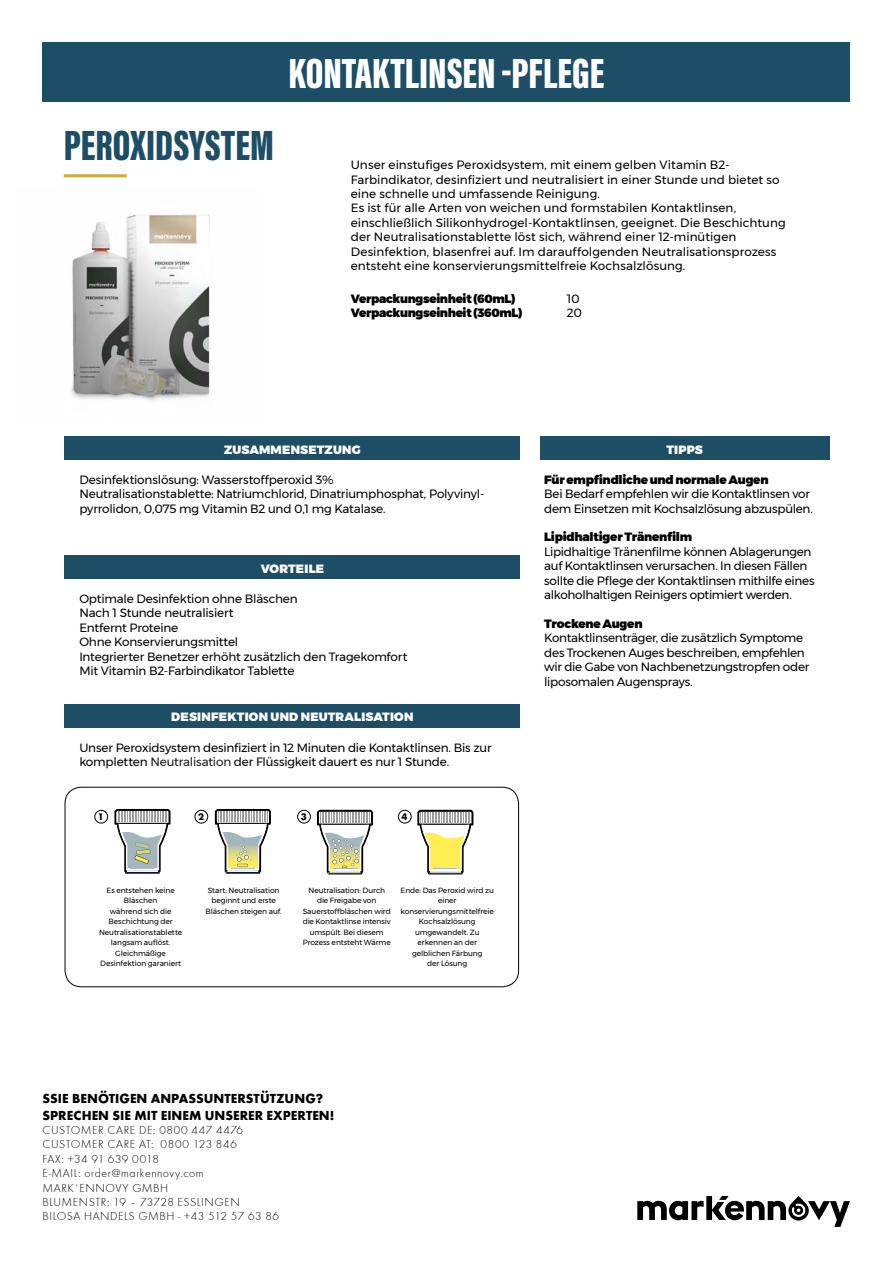
<style>
.page{position:relative;width:893px;height:1263px;background:#fff}
.page>*{position:absolute;margin:0;border:0;box-sizing:border-box;transform-origin:0 0}
.t1{font:900 43.5px "Acumin Pro Extra Cond";color:#fff}
.t2{font:900 43.5px "Acumin Pro Extra Cond";color:#1d4e66}
.t3{font:700 13.5px/16.2px "Futura Round";color:#000}
.t4{font:12px/14.4px "Montserrat";letter-spacing:-.015em;color:#000}
.t5{font:12px/14.4px "Montserrat";letter-spacing:.005em;color:#000}
.t6{font:300 12px/14.4px "Futura Round";letter-spacing:.045em;color:#000}
.t7{font:900 12px "Montserrat";letter-spacing:-.025em;color:#000}
.t8{font:900 12px "Montserrat";letter-spacing:.015em;color:#fff}
.t9{font:700 9.9px "Futura Round";color:#000}
.t10{font:7.5px/10.5px "Montserrat";letter-spacing:-.01em;color:#000;text-align:center}
.s1{color:#1c1c1b}
</style>
<div class="page">
<img style="left:71px;top:214px;width:139px;height:187px">
<svg style="left:637px;top:1196px;width:213px;height:31px"></svg>
<div style="left:43px;top:43px;width:807px;height:59px;background:#1d4e66"></div>
<hr style="left:64px;top:174px;width:63px;height:3px;background:#d3a838">
<div style="left:65px;top:436px;width:455px;height:23px;background:#1d4e66"></div>
<div style="left:65px;top:555px;width:455px;height:23px;background:#1d4e66"></div>
<div style="left:540px;top:436px;width:289px;height:23px;background:#1d4e66"></div>
<div style="left:65px;top:704px;width:455px;height:23px;background:#1d4e66"></div>
<svg style="left:114px;top:809px;width:56px;height:65px"></svg>
<svg style="left:215px;top:809px;width:56px;height:65px"></svg>
<svg style="left:317px;top:810px;width:56px;height:64px"></svg>
<svg style="left:417px;top:810px;width:56px;height:64px"></svg>
<div style="left:65px;top:787px;width:454px;height:200px;border:1px solid #020203;border-radius:17px"></div>
<div style="left:95px;top:810px;width:13px;height:13px;border:1px solid #020203;border-radius:50%"></div>
<div style="left:195px;top:810px;width:13px;height:13px;border:1px solid #020203;border-radius:50%"></div>
<div style="left:297px;top:810px;width:14px;height:13px;border:1px solid #020203;border-radius:50%"></div>
<div style="left:398px;top:810px;width:13px;height:13px;border:1px solid #020203;border-radius:50%"></div>
<h1 class="t2" style="left:64px;top:118px;width:212px">PEROXIDSYSTEM</h1>
<h1 class="t1" style="left:289px;top:47px;width:317px">KONTAKTLINSEN -PFLEGE</h1>
<p class="t5" style="left:351px;top:158px;width:436px">Unser einstufiges Peroxidsystem, mit einem gelben Vitamin B2- Farbindikator, desinfiziert und neutralisiert in einer Stunde und bietet so eine schnelle und umfassende Reinigung.<br>Es ist für alle Arten von weichen und formstabilen Kontaktlinsen, einschließlich Silikonhydrogel-Kontaktlinsen, geeignet. Die Beschichtung der Neutralisationstablette löst sich, während einer 12-minütigen Desinfektion, blasenfrei auf. Im darauffolgenden Neutralisationsprozess entsteht eine konservierungsmittelfreie Kochsalzlösung.</p>
<p class="t7" style="left:351px;top:289px;width:166px">Verpackungseinheit (60mL)</p>
<p class="t4" style="left:567px;top:291px;width:14px">10</p>
<p class="t7" style="left:351px;top:303px;width:173px">Verpackungseinheit (360mL)</p>
<p class="t4" style="left:567px;top:306px;width:17px">20</p>
<p class="t8" style="left:224px;top:439px;width:138px">ZUSAMMENSETZUNG</p>
<p class="t4" style="left:79px;top:472px;width:407px">Desinfektionslösung: Wasserstoffperoxid 3%<br>Neutralisationstablette: Natriumchlorid, Dinatriumphosphat, Polyvinyl&shy;pyrrolidon, 0,075 mg Vitamin B2 und 0,1 mg Katalase.</p>
<p class="t8" style="left:261px;top:558px;width:65px">VORTEILE</p>
<p class="t4" style="left:79px;top:591px;width:330px">Optimale Desinfektion ohne Bläschen<br>Nach 1 Stunde neutralisiert<br>Entfernt Proteine<br>Ohne Konservierungsmittel<br>Integrierter Benetzer erhöht zusätzlich den Tragekomfort Mit Vitamin B2-Farbindikator Tablette</p>
<p class="t8" style="left:171px;top:707px;width:244px">DESINFEKTION UND NEUTRALISATION</p>
<p class="t4" style="left:79px;top:740px;width:414px">Unser Peroxidsystem desinfiziert in 12 Minuten die Kontaktlinsen. Bis zur kompletten <span class="s1">Neutralisation</span> der Flüssigkeit dauert es nur 1 Stunde.</p>
<p class="t9" style="left:98px;top:809px;width:7px">1</p>
<p class="t9" style="left:198px;top:809px;width:7px">2</p>
<p class="t9" style="left:301px;top:809px;width:7px">3</p>
<p class="t9" style="left:401px;top:809px;width:7px">4</p>
<p class="t10" style="left:99px;top:885px;width:85px">Es entstehen keine<br>Bläschen<br>während sich die<br>Beschichtung der<br>Neutralisationstablette langsam auflöst.<br>Gleichmäßige<br>Desinfektion garaniert</p>
<p class="t10" style="left:206px;top:885px;width:78px">Start: Neutralisation beginnt und erste<br>Bläschen steigen auf.</p>
<p class="t10" style="left:303px;top:885px;width:90px">Neutralisation: Durch die Freigabe von<br>Sauerstoffbläschen wird die Kontaktlinse intensiv umspült. Bei diesem<br>Prozess entsteht Wärme</p>
<p class="t10" style="left:401px;top:885px;width:95px">Ende: Das Peroxid wird zu einer konservierungsmittelfreie<br>Kochsalzlösung umgewandelt. Zu erkennen an der gelblichen Färbung<br>der Lösung</p>
<p class="t3" style="left:43px;top:1090px;width:293px">SSIE BENÖTIGEN ANPASSUNTERSTÜTZUNG?<br>SPRECHEN SIE MIT EINEM UNSERER EXPERTEN!</p>
<p class="t6" style="left:43px;top:1122px;width:238px">CUSTOMER CARE DE: 0800 447 4476<br>CUSTOMER CARE AT: 0800 123 846<br>FAX: +34 91 639 0018<br>E-MAIL: order@markennovy.com<br>MARK´ENNOVY GMBH<br>BLUMENSTR: 19 – 73728 ESSLINGEN<br>BILOSA HANDELS GMBH - +43 512 57 63 86</p>
<p class="t8" style="left:666px;top:439px;width:38px">TIPPS</p>
<p class="t7" style="left:544px;top:470px;width:226px">Für empfindliche und normale Augen</p>
<p class="t4" style="left:544px;top:487px;width:270px">Bei Bedarf empfehlen wir die Kontaktlinsen vor dem Einsetzen mit Kochsalzlösung abzuspülen.</p>
<p class="t7" style="left:544px;top:527px;width:149px">Lipidhaltiger Tränenfilm</p>
<p class="t4" style="left:544px;top:544px;width:272px">Lipidhaltige Tränenfilme können Ablagerungen auf Kontaktlinsen verursachen. In diesen Fällen sollte die Pflege der Kontaktlinsen mithilfe eines alkoholhaltigen Reinigers optimiert werden.</p>
<p class="t7" style="left:544px;top:614px;width:100px">Trockene Augen</p>
<p class="t4" style="left:544px;top:631px;width:267px">Kontaktlinsenträger, die zusätzlich Symptome des Trockenen Auges beschreiben, empfehlen wir die Gabe von Nachbenetzungstropfen oder liposomalen Augensprays.</p>
</div>
